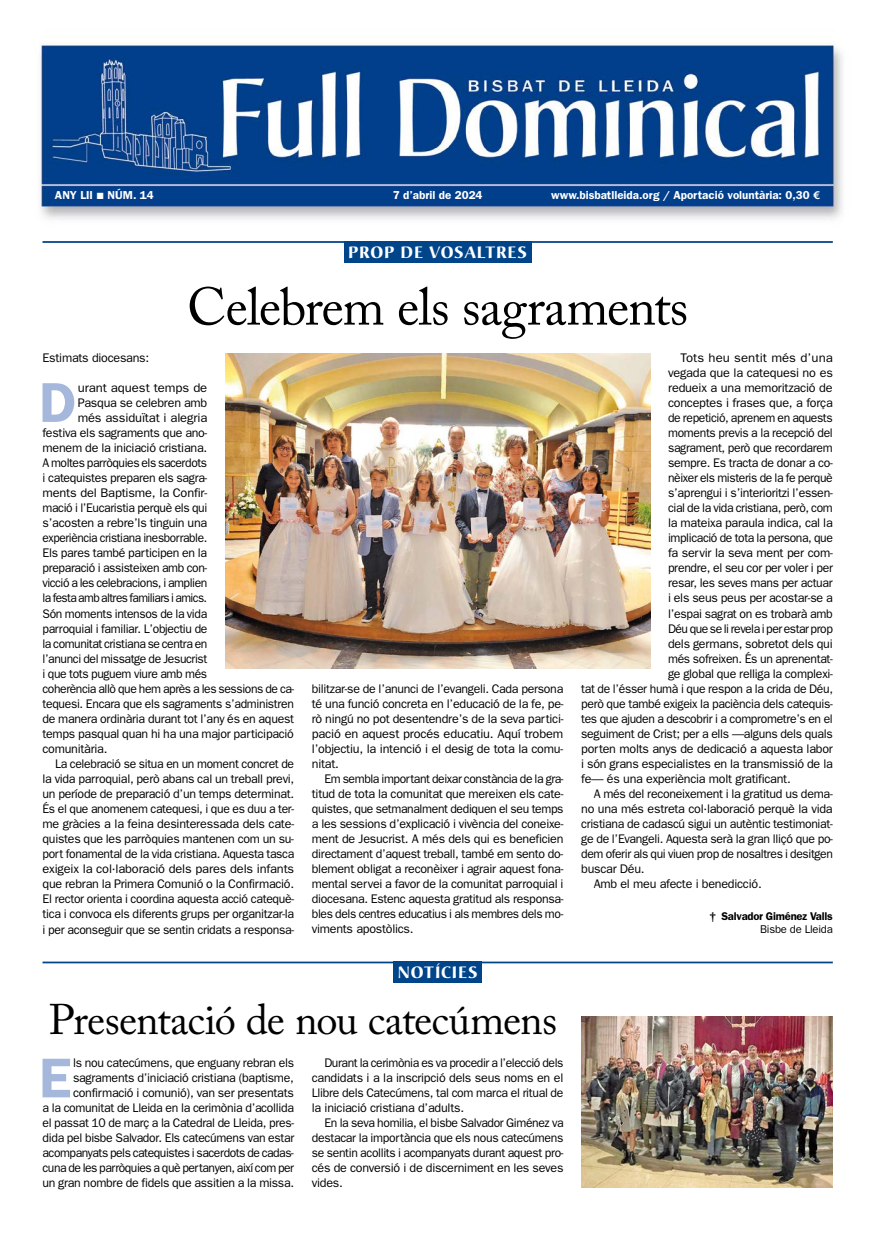
<style>
.page{position:relative;width:886px;height:1241px;background:#fff}
.page>*{position:absolute;margin:0;border:0;box-sizing:border-box;transform-origin:0 0}
.t1{font:600 56.38px "Franklin Gothic";color:#a5b8db}
.t2{font:600 56.25px "Franklin Gothic";color:#a5b8db}
.t3{font:52.5px "Adobe Caslon Pro";letter-spacing:-.02em;color:#000}
.t4{font:42.5px "Adobe Caslon Pro";letter-spacing:-.025em;color:#000}
.t5{font:700 16.25px "Christiana";letter-spacing:.05em;color:#fff}
.t6{font:12.5px/15px "Franklin Gothic";letter-spacing:-.025em;color:#000;text-align:justify}
.t7{font:12.5px "Franklin Gothic";letter-spacing:-.025em;color:#000;scale:.95 1}
.t8{font:12.5px "Franklin Gothic";letter-spacing:-.045em;color:#000;scale:.95 1}
.t9{font:12.5px "Franklin Gothic";letter-spacing:.005em;color:#000;scale:1.05 1}
.t10{font:12.5px "Franklin Gothic";letter-spacing:-.005em;color:#000;scale:1.05 1}
.t11{font:600 11.5px "Franklin Gothic";color:#fff}
.t12{font:600 11.25px "Franklin Gothic";letter-spacing:-.02em;color:#000}
.t13{font:11.25px "Franklin Gothic";letter-spacing:-.02em;color:#000}
.s1{font-family:"European Pi Three";font-weight:400;font-size:9px}
.s2{font-family:"Euro Sans ITC";font-weight:700}
</style>
<div class="page">
<img style="left:39px;top:43px;width:804px;height:177px">
<div style="left:344px;top:241px;width:187px;height:21px;background:#00448a"></div>
<hr style="left:43px;top:241px;width:790px;height:2px;background:#00448a">
<div style="left:393px;top:961px;width:89px;height:21px;background:#00448a"></div>
<hr style="left:43px;top:961px;width:790px;height:2px;background:#00448a">
<img style="left:225px;top:353px;width:425px;height:315px">
<img style="left:581px;top:1016px;width:251px;height:171px">
<p class="t11" style="left:55px;top:188px;width:100px">ANY LII <span class="s1">L</span> NÚM. 14</p>
<p class="t11" style="left:393px;top:188px;width:91px">7 d’abril de 2024</p>
<p class="t11" style="left:551px;top:188px;width:271px">www.bisbatlleida.org / Aportació voluntària: 0,30 <span class="s2">E</span></p>
<h3 class="t5" style="left:348px;top:241px;width:180px">PROP DE VOSALTRES</h3>
<h3 class="t3" style="left:187px;top:276px;width:503px">Celebrem els sagraments</h3>
<p class="t6" style="left:43px;top:349px;width:108px">Estimats diocesans:</p>
<h1 class="t1" style="left:39px;top:369px;width:39px">D</h1>
<p class="t10" style="left:78px;top:380px;width:125px">urant aquest temps de</p>
<p class="t6" style="left:78px;top:395px;width:131px">Pasqua se celebren amb</p>
<p class="t6" style="left:78px;top:410px;width:131px">més assiduïtat i alegria</p>
<p class="t6" style="left:43px;top:425px;width:166px">festiva els sagraments que ano-</p>
<p class="t6" style="left:43px;top:440px;width:166px">menem de la iniciació cristiana.</p>
<p class="t6" style="left:43px;top:455px;width:166px">A moltes parròquies els sacerdots</p>
<p class="t6" style="left:43px;top:470px;width:166px">i catequistes preparen els sagra-</p>
<p class="t6" style="left:43px;top:485px;width:166px">ments del Baptisme, la Confir-</p>
<p class="t6" style="left:43px;top:500px;width:166px">mació i l’Eucaristia perquè els qui</p>
<p class="t6" style="left:43px;top:515px;width:166px">s’acosten a rebre’ls tinguin una</p>
<p class="t7" style="left:43px;top:530px;width:175px">experiència cristiana inesborrable.</p>
<p class="t6" style="left:43px;top:545px;width:166px">Els pares també participen en la</p>
<p class="t6" style="left:43px;top:560px;width:166px">preparació i assisteixen amb con-</p>
<p class="t6" style="left:43px;top:575px;width:166px">vicció a les celebracions, i amplien</p>
<p class="t8" style="left:43px;top:591px;width:175px">la festa amb altres familiars i amics.</p>
<p class="t6" style="left:43px;top:605px;width:166px">Són moments intensos de la vida</p>
<p class="t6" style="left:43px;top:620px;width:166px">parroquial i familiar. L’objectiu de</p>
<p class="t6" style="left:43px;top:635px;width:166px">la comunitat cristiana se centra en</p>
<p class="t6" style="left:43px;top:650px;width:166px">l’anunci del missatge de Jesucrist</p>
<p class="t6" style="left:43px;top:665px;width:166px">i que tots puguem viure amb més</p>
<p class="t6" style="left:43px;top:680px;width:253px">coherència allò que hem après a les sessions de ca-</p>
<p class="t6" style="left:43px;top:695px;width:253px">tequesi. Encara que els sagraments s’administren</p>
<p class="t6" style="left:43px;top:710px;width:253px">de manera ordinària durant tot l’any és en aquest</p>
<p class="t6" style="left:43px;top:725px;width:253px">temps pasqual quan hi ha una major participació</p>
<p class="t6" style="left:43px;top:740px;width:66px">comunitària.</p>
<p class="t6" style="left:55px;top:755px;width:241px">La celebració se situa en un moment concret de</p>
<p class="t6" style="left:43px;top:770px;width:253px">la vida parroquial, però abans cal un treball previ,</p>
<p class="t6" style="left:43px;top:786px;width:253px">un període de preparació d’un temps determinat.</p>
<p class="t6" style="left:43px;top:801px;width:253px">És el que anomenem catequesi, i que es duu a ter-</p>
<p class="t6" style="left:43px;top:816px;width:253px">me gràcies a la feina desinteressada dels cate-</p>
<p class="t6" style="left:43px;top:831px;width:253px">quistes que les parròquies mantenen com un su-</p>
<p class="t6" style="left:43px;top:846px;width:253px">port fonamental de la vida cristiana. Aquesta tasca</p>
<p class="t6" style="left:43px;top:861px;width:253px">exigeix la col·laboració dels pares dels infants</p>
<p class="t6" style="left:43px;top:876px;width:253px">que rebran la Primera Comunió o la Confirmació.</p>
<p class="t6" style="left:43px;top:891px;width:253px">El rector orienta i coordina aquesta acció catequè-</p>
<p class="t6" style="left:43px;top:906px;width:253px">tica i convoca els diferents grups per organitzar-la</p>
<p class="t6" style="left:43px;top:921px;width:253px">i per aconseguir que se sentin cridats a responsa-</p>
<p class="t6" style="left:312px;top:680px;width:253px">bilitzar-se de l’anunci de l’evangeli. Cada persona té una funció concreta en l’educació de la fe, pe&shy;rò ningú no pot desentendre’s de la seva partici&shy;pació en aquest procés educatiu. Aquí trobem l’objectiu, la intenció i el desig de tota la comu&shy;nitat.</p>
<p class="t6" style="left:312px;top:770px;width:253px;text-indent:13px">Em sembla important deixar constància de la gra&shy;titud de tota la comunitat que mereixen els cate&shy;quistes, que setmanalment dediquen el seu temps a les sessions d’explicació i vivència del coneixe&shy;ment de Jesucrist. A més dels qui es beneficien directament d’aquest treball, també em sento do&shy;blement obligat a reconèixer i agrair aquest fona&shy;mental servei a favor de la comunitat parroquial i diocesana. Estenc aquesta gratitud als responsa&shy;bles dels centres educatius i als membres dels mo&shy;viments apostòlics.</p>
<h3 class="t5" style="left:398px;top:961px;width:81px">NOTÍCIES</h3>
<h3 class="t4" style="left:49px;top:994px;width:510px">Presentació de nou catecúmens</h3>
<p class="t6" style="left:312px;top:1055px;width:253px;text-indent:13px">Durant la cerimònia es va procedir a l’elecció dels candidats i a la inscripció dels seus noms en el Llibre dels Catecúmens, tal com marca el ritual de la iniciació cristiana d’adults.</p>
<p class="t6" style="left:312px;top:1115px;width:253px;text-indent:13px">En la seva homilia, el bisbe Salvador Giménez va destacar la importància que els nous catecúmens se sentin acollits i acompanyats durant aquest pro&shy;cés de conversió i de discerniment en les seves vides.</p>
<p class="t6" style="left:43px;top:1055px;width:253px;text-align:right">ls nou catecúmens, que enguany rebran els sagraments d’iniciació cristiana (baptisme, confirmació i comunió), van ser presentats<br>a la comunitat de Lleida en la cerimònia d’acollida el passat 10 de març a la Catedral de Lleida, pres&shy;dida pel bisbe Salvador. Els catecúmens van estar acompanyats pels catequistes i sacerdots de cadas&shy;cuna de les parròquies a què pertanyen, així com per un gran nombre de fidels que assitien a la missa.</p>
<h2 class="t2" style="left:39px;top:1044px;width:34px">E</h2>
<p class="t9" style="left:680px;top:350px;width:147px">Tots heu sentit més d’una</p>
<p class="t6" style="left:668px;top:365px;width:166px">vegada que la catequesi no es</p>
<p class="t6" style="left:668px;top:380px;width:166px">redueix a una memorització de</p>
<p class="t6" style="left:668px;top:395px;width:166px">conceptes i frases que, a força</p>
<p class="t6" style="left:668px;top:410px;width:166px">de repetició, aprenem en aquests</p>
<p class="t6" style="left:668px;top:425px;width:166px">moments previs a la recepció del</p>
<p class="t6" style="left:668px;top:440px;width:166px">sagrament, però que recordarem</p>
<p class="t6" style="left:668px;top:455px;width:166px">sempre. Es tracta de donar a co-</p>
<p class="t6" style="left:668px;top:470px;width:166px">nèixer els misteris de la fe perquè</p>
<p class="t6" style="left:668px;top:485px;width:166px">s’aprengui i s’interioritzi l’essen-</p>
<p class="t6" style="left:668px;top:500px;width:166px">cial de la vida cristiana, però, com</p>
<p class="t6" style="left:668px;top:515px;width:166px">la mateixa paraula indica, cal la</p>
<p class="t6" style="left:668px;top:530px;width:166px">implicació de tota la persona, que</p>
<p class="t6" style="left:668px;top:545px;width:166px">fa servir la seva ment per com-</p>
<p class="t6" style="left:668px;top:560px;width:166px">prendre, el seu cor per voler i per</p>
<p class="t6" style="left:668px;top:575px;width:166px">resar, les seves mans per actuar</p>
<p class="t6" style="left:668px;top:590px;width:166px">i els seus peus per acostar-se a</p>
<p class="t6" style="left:668px;top:605px;width:166px">l’espai sagrat on es trobarà amb</p>
<p class="t6" style="left:668px;top:620px;width:166px">Déu que se li revela i per estar prop</p>
<p class="t6" style="left:668px;top:635px;width:166px">dels germans, sobretot dels qui</p>
<p class="t6" style="left:668px;top:650px;width:166px">més sofreixen. És un aprenentat-</p>
<p class="t6" style="left:668px;top:665px;width:166px">ge global que relliga la complexi-</p>
<p class="t6" style="left:581px;top:680px;width:253px">tat de l’ésser humà i que respon a la crida de Déu,</p>
<p class="t6" style="left:581px;top:695px;width:253px">però que també exigeix la paciència dels catequis-</p>
<p class="t6" style="left:581px;top:710px;width:253px">tes que ajuden a descobrir i a comprometre’s en el</p>
<p class="t6" style="left:581px;top:725px;width:253px">seguiment de Crist; per a ells —alguns dels quals</p>
<p class="t6" style="left:581px;top:740px;width:253px">porten molts anys de dedicació a aquesta labor</p>
<p class="t6" style="left:581px;top:755px;width:253px">i són grans especialistes en la transmissió de la</p>
<p class="t6" style="left:581px;top:771px;width:211px">fe— és una experiència molt gratificant.</p>
<p class="t6" style="left:594px;top:786px;width:241px">A més del reconeixement i la gratitud us dema-</p>
<p class="t6" style="left:581px;top:801px;width:253px">no una més estreta col·laboració perquè la vida</p>
<p class="t6" style="left:581px;top:816px;width:253px">cristiana de cadascú sigui un autèntic testimoniat-</p>
<p class="t6" style="left:581px;top:831px;width:253px">ge de l’Evangeli. Aquesta serà la gran lliçó que po-</p>
<p class="t6" style="left:581px;top:846px;width:253px">dem oferir als qui viuen prop de nosaltres i desitgen</p>
<p class="t6" style="left:581px;top:861px;width:65px">buscar Déu.</p>
<p class="t6" style="left:594px;top:876px;width:169px">Amb el meu afecte i benedicció.</p>
<p class="t12" style="left:709px;top:909px;width:125px">† Salvador Giménez Valls</p>
<p class="t13" style="left:760px;top:922px;width:74px">Bisbe de Lleida</p>
</div>
